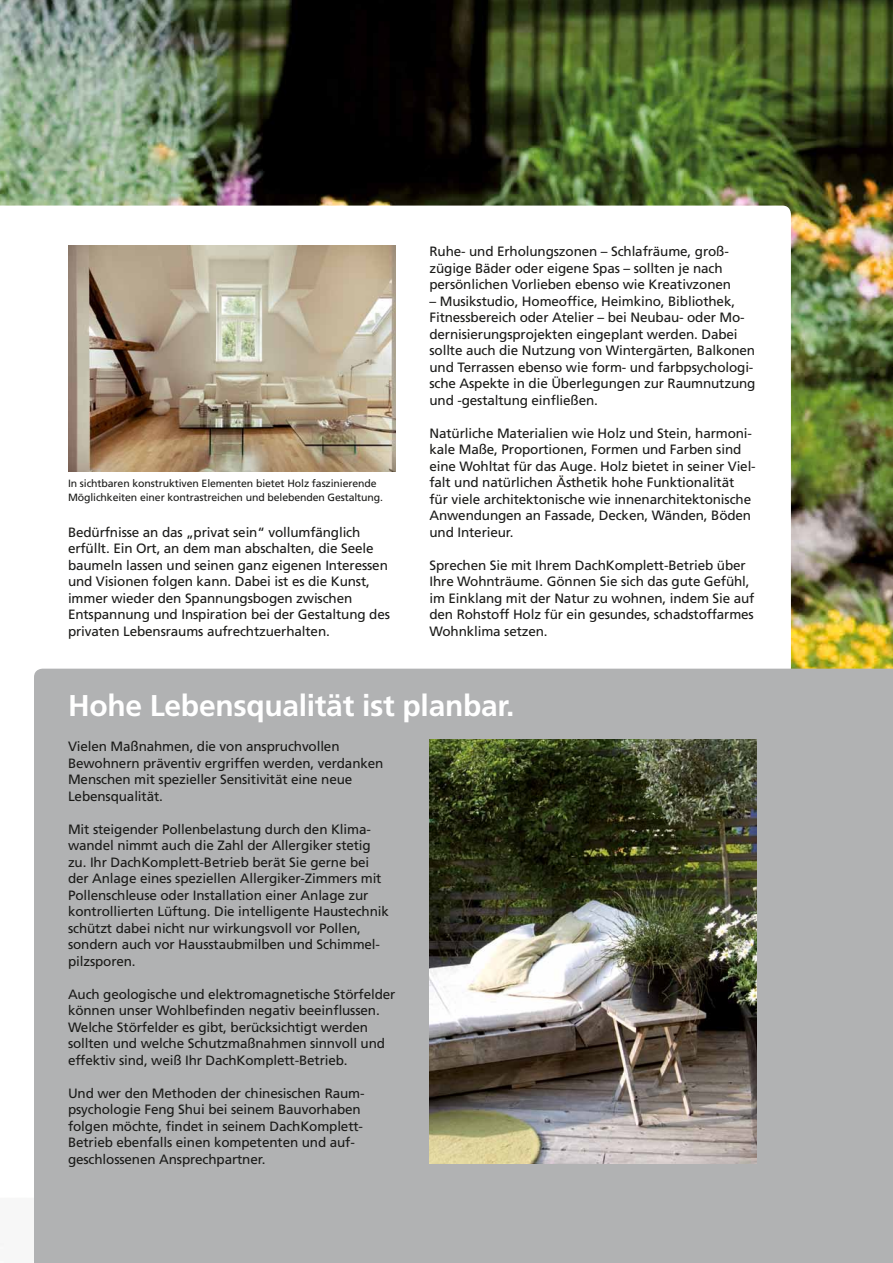
<style>
.page{position:relative;width:893px;height:1263px;background:#fff}
.page>*{position:absolute;margin:0;border:0;box-sizing:border-box;transform-origin:0 0}
.t1{font:700 30px "Frutiger LT Std";letter-spacing:-.01em;color:#fff}
.t2{font:13.5px/16.5px "Frutiger LT Std";letter-spacing:-.01em;color:#1a1a18}
.t3{font:10.5px/13.5px "Frutiger LT Std";letter-spacing:-.01em;color:#1a1a18}
</style>
<div class="page">
<img style="left:0;top:0;width:893px;height:669px">
<svg style="left:0;top:206px;width:791px;height:463px"></svg>
<div style="left:34px;top:669px;width:859px;height:594px;background:#b1b2b3"></div>
<img style="left:429px;top:740px;width:328px;height:424px">
<img style="left:68px;top:246px;width:327px;height:225px">
<p class="t3" style="left:68px;top:477px;width:317px">In sichtbaren konstruktiven Elementen bietet Holz faszinierende<br>Möglichkeiten einer kontrastreichen und belebenden Gestaltung.</p>
<p class="t2" style="left:68px;top:524px;width:323px">Bedürfnisse an das „privat sein“ vollumfänglich erfüllt. Ein Ort, an dem man abschalten, die Seele baumeln lassen und seinen ganz eigenen Interessen und Visionen folgen kann. Dabei ist es die Kunst, immer wieder den Spannungsbogen zwischen Entspannung und Inspiration bei der Gestaltung des privaten Lebensraums aufrechtzuerhalten.</p>
<p class="t2" style="left:429px;top:243px;width:303px">Ruhe- und Erholungszonen – Schlafräume, groß&shy;zügige Bäder oder eigene Spas – sollten je nach persönlichen Vorlieben ebenso wie Kreativzonen</p>
<p class="t2" style="left:429px;top:293px;width:327px">– Musikstudio, Homeoffice, Heimkino, Bibliothek, Fitnessbereich oder Atelier – bei Neubau- oder Mo&shy;dernisierungsprojekten eingeplant werden. Dabei sollte auch die Nutzung von Wintergärten, Balkonen und Terrassen ebenso wie form- und farbpsychologi&shy;sche Aspekte in die Überlegungen zur Raumnutzung und -gestaltung einfließen.</p>
<p class="t2" style="left:429px;top:425px;width:328px">Natürliche Materialien wie Holz und Stein, harmoni&shy;kale Maße, Proportionen, Formen und Farben sind eine Wohltat für das Auge. Holz bietet in seiner Viel&shy;falt und natürlichen Ästhetik hohe Funktionalität für viele architektonische wie innenarchitektonische Anwendungen an Fassade, Decken, Wänden, Böden und Interieur.</p>
<p class="t2" style="left:429px;top:557px;width:326px">Sprechen Sie mit Ihrem DachKomplett-Betrieb über Ihre Wohnträume. Gönnen Sie sich das gute Gefühl, im Einklang mit der Natur zu wohnen, indem Sie auf den Rohstoff Holz für ein gesundes, schadstoffarmes Wohnklima setzen.</p>
<h1 class="t1" style="left:68px;top:688px;width:448px">Hohe Lebensqualität ist planbar.</h1>
<p class="t2" style="left:68px;top:738px;width:317px">Vielen Maßnahmen, die von anspruchvollen Bewohnern präventiv ergriffen werden, verdanken Menschen mit spezieller Sensitivität eine neue Lebensqualität.</p>
<p class="t2" style="left:68px;top:821px;width:322px">Mit steigender Pollenbelastung durch den Klima&shy;wandel nimmt auch die Zahl der Allergiker stetig zu. Ihr DachKomplett-Betrieb berät Sie gerne bei der Anlage eines speziellen Allergiker-Zimmers mit Pollenschleuse oder Installation einer Anlage zur kontrollierten Lüftung. Die intelligente Haustechnik schützt dabei nicht nur wirkungsvoll vor Pollen, sondern auch vor Hausstaubmilben und Schimmel&shy;pilzsporen.</p>
<p class="t2" style="left:68px;top:986px;width:329px">Auch geologische und elektromagnetische Störfelder können unser Wohlbefinden negativ beeinflussen.<br>Welche Störfelder es gibt, berücksichtigt werden sollten und welche Schutzmaßnahmen sinnvoll und effektiv sind, weiß Ihr DachKomplett-Betrieb.</p>
<p class="t2" style="left:68px;top:1085px;width:297px">Und wer den Methoden der chinesischen Raum&shy;psychologie Feng Shui bei seinem Bauvorhaben folgen möchte, findet in seinem DachKomplett-Betrieb ebenfalls einen kompetenten und auf&shy;geschlossenen Ansprechpartner.</p>
</div>
